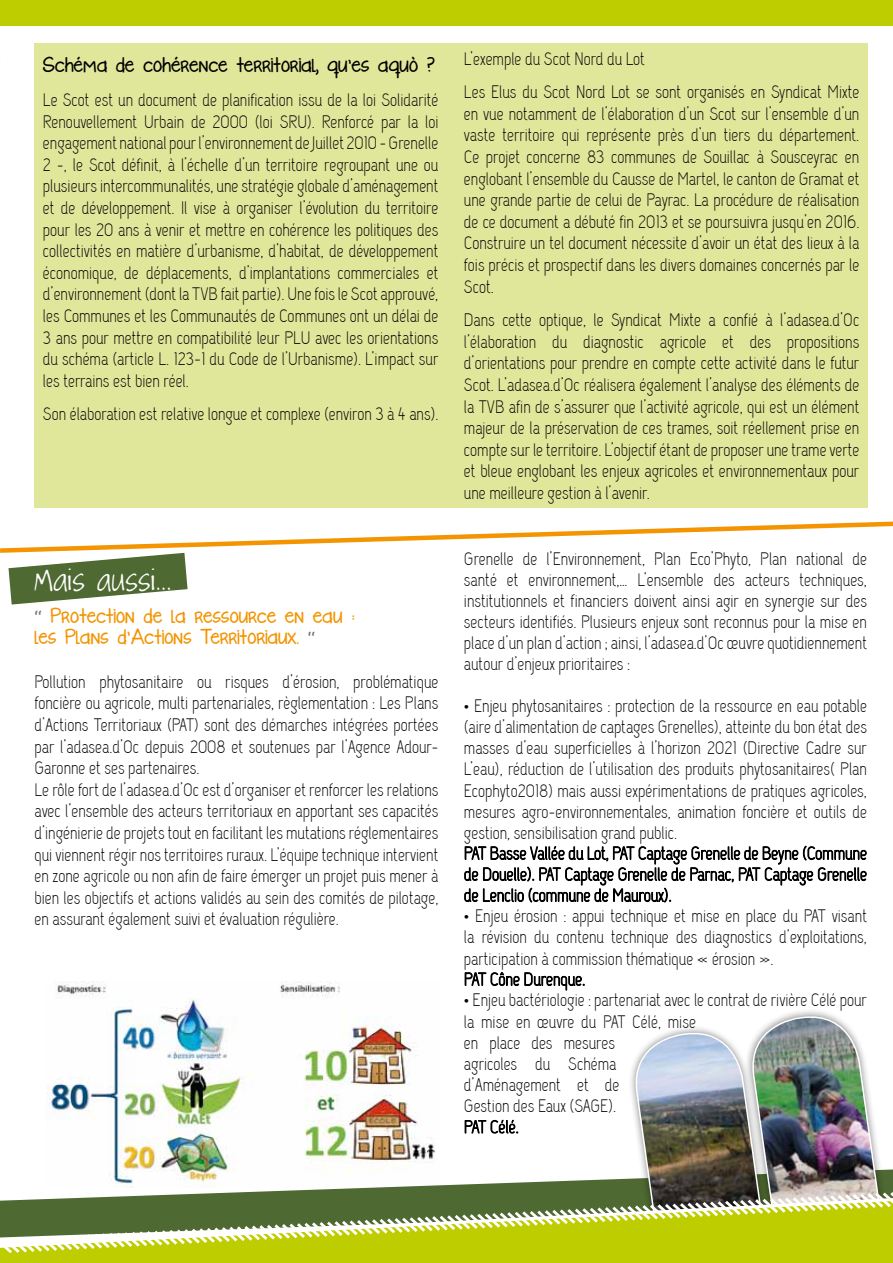
<style>
.page{position:relative;width:893px;height:1263px;background:#fff}
.page>*{position:absolute;margin:0;border:0;box-sizing:border-box;transform-origin:0 0}
.t1{font:36px "Joyful Juliana";color:#fff}
.t2{font:18px/21.6px "Capsuula";color:#000}
.t3{font:700 18px/21.6px "KG Like A Skyscraper";color:#f39400}
.t4{font:700 18px "KG Like A Skyscraper";color:#000}
.s1{color:#707172}
</style>
<div class="page">
<img style="left:47px;top:981px;width:389px;height:188px">
<div style="left:34px;top:43px;width:834px;height:465px;background:#e0e69a"></div>
<svg style="left:464px;top:845px;width:403px;height:58px"></svg>
<svg style="left:464px;top:972px;width:121px;height:19px"></svg>
<svg style="left:464px;top:1119px;width:55px;height:15px"></svg>
<div style="left:0;top:0;width:893px;height:26px;background:#bdcd00"></div>
<svg style="left:109px;top:1169px;width:784px;height:20px"></svg>
<div style="left:745px;top:1008px;width:145px;height:236px;background:#000;opacity:.5"></div>
<img style="left:630px;top:1011px;width:253px;height:178px">
<div style="left:0;top:1256px;width:893px;height:7px;background:#bdcd00"></div>
<svg style="left:0;top:1189px;width:893px;height:67px;background:#9dad41"></svg>
<svg style="left:0;top:521px;width:893px;height:83px"></svg>
<p class="t4" style="left:43px;top:51px;width:394px">Schéma de cohérence territorial, qu’es aquò ?</p>
<p class="t2" style="left:43px;top:91px;width:397px;text-align:justify">Le Scot est un document de planification issu de la loi Solidarité Renouvellement Urbain de 2000 (loi SRU). Renforcé par la loi engagement national pour l’environnement de Juillet 2010 - Grenelle 2 -, le Scot définit, à l’échelle d’un territoire regroupant une ou plusieurs intercommunalités, une stratégie globale d’aménagement et de développement. Il vise à organiser l’évolution du territoire pour les 20 ans à venir et mettre en cohérence les politiques des collectivités en matière d’urbanisme, d’habitat, de développement économique, de déplacements, d’implantations commerciales et d’environnement (dont la TVB fait partie). Une fois le Scot approuvé, les Communes et les Communautés de Communes ont un délai de 3 ans pour mettre en compatibilité leur PLU avec les orientations du schéma (article L. 123-1 du Code de l’Urbanisme). L’impact sur les terrains est bien réel.</p>
<p class="t2" style="left:43px;top:405px;width:397px">Son élaboration est relative longue et complexe (environ 3 à 4 ans).</p>
<h1 class="t1" style="left:34px;top:563px;width:138px">Mais aussi...</h1>
<p class="t3" style="left:34px;top:605px;width:323px"><span class="s1">‘‘</span> Protection de la ressource en eau : les Plans d’Actions Territoriaux. <span class="s1">‘‘</span></p>
<p class="t2" style="left:34px;top:672px;width:406px">Pollution phytosanitaire ou risques d’érosion, problématique foncière ou agricole, multi partenariales, règlementation : Les Plans d’Actions Territoriaux (PAT) sont des démarches intégrées portées par l’adasea.d’Oc depuis 2008 et soutenues par l’Agence Adour-Garonne et ses partenaires.<br>Le rôle fort de l’adasea.d’Oc est d’organiser et renforcer les relations avec l’ensemble des acteurs territoriaux en apportant ses capacités d’ingénierie de projets tout en facilitant les mutations réglementaires qui viennent régir nos territoires ruraux. L’équipe technique intervient en zone agricole ou non afin de faire émerger un projet puis mener à bien les objectifs et actions validés au sein des comités de pilotage, en assurant également suivi et évaluation régulière.</p>
<p class="t2" style="left:464px;top:43px;width:397px;line-height:33.6px">L’exemple du Scot Nord du Lot<br>Les Elus du Scot Nord Lot se sont organisés en Syndicat Mixte</p>
<p class="t2" style="left:464px;top:104px;width:397px;text-align:justify">en vue notamment de l’élaboration d’un Scot sur l’ensemble d’un vaste territoire qui représente près d’un tiers du département.<br>Ce projet concerne 83 communes de Souillac à Sousceyrac en englobant l’ensemble du Causse de Martel, le canton de Gramat et une grande partie de celui de Payrac. La procédure de réalisation de ce document a débuté fin 2013 et se poursuivra jusqu’en 2016.<br>Construire un tel document nécessite d’avoir un état des lieux à la fois précis et prospectif dans les divers domaines concernés par le Scot.</p>
<p class="t2" style="left:464px;top:311px;width:397px;text-align:justify">Dans cette optique, le Syndicat Mixte a confié à l’adasea.d’Oc l’élaboration du diagnostic agricole et des propositions d’orientations pour prendre en compte cette activité dans le futur Scot. L’adasea.d’Oc réalisera également l’analyse des éléments de la TVB afin de s’assurer que l’activité agricole, qui est un élément majeur de la préservation de ces trames, soit réellement prise en compte sur le territoire. L’objectif étant de proposer une trame verte et bleue englobant les enjeux agricoles et environnementaux pour une meilleure gestion à l’avenir.</p>
<p class="t2" style="left:464px;top:550px;width:405px;line-height:21px;text-align:justify">Grenelle de l’Environnement, Plan Eco’Phyto, Plan national de santé et environnement,… L’ensemble des acteurs techniques, institutionnels et financiers doivent ainsi agir en synergie sur des secteurs identifiés. Plusieurs enjeux sont reconnus pour la mise en place d’un plan d’action ; ainsi, l’adasea.d’Oc œuvre quotidiennement autour d’enjeux prioritaires :</p>
<p class="t2" style="left:464px;top:697px;width:405px;line-height:21px">• Enjeu phytosanitaires : protection de la ressource en eau potable (aire d’alimentation de captages Grenelles), atteinte du bon état des masses d’eau superficielles à l’horizon 2021 (Directive Cadre sur L’eau), réduction de l’utilisation des produits phytosanitaires( Plan Ecophyto2018) mais aussi expérimentations de pratiques agricoles, mesures agro-environnementales, animation foncière et outils de gestion, sensibilisation grand public.<br>PAT Basse Vallée du Lot, PAT Captage Grenelle de Beyne (Commune de Douelle). PAT Captage Grenelle de Parnac, PAT Captage Grenelle de Lenclio (commune de Mauroux).</p>
<p class="t2" style="left:464px;top:907px;width:405px;line-height:21px">• Enjeu érosion : appui technique et mise en place du PAT visant la révision du contenu technique des diagnostics d’exploitations, participation à commission thématique « érosion ».<br>PAT Cône Durenque.</p>
<p class="t2" style="left:464px;top:991px;width:405px;line-height:21.1px">• Enjeu bactériologie : partenariat avec le contrat de rivière Célé pour la mise en œuvre du PAT Célé, mise<br>en place des mesures<br>agricoles du Schéma<br>d’Aménagement et de<br>Gestion des Eaux (SAGE).<br>PAT Célé.</p>
</div>
